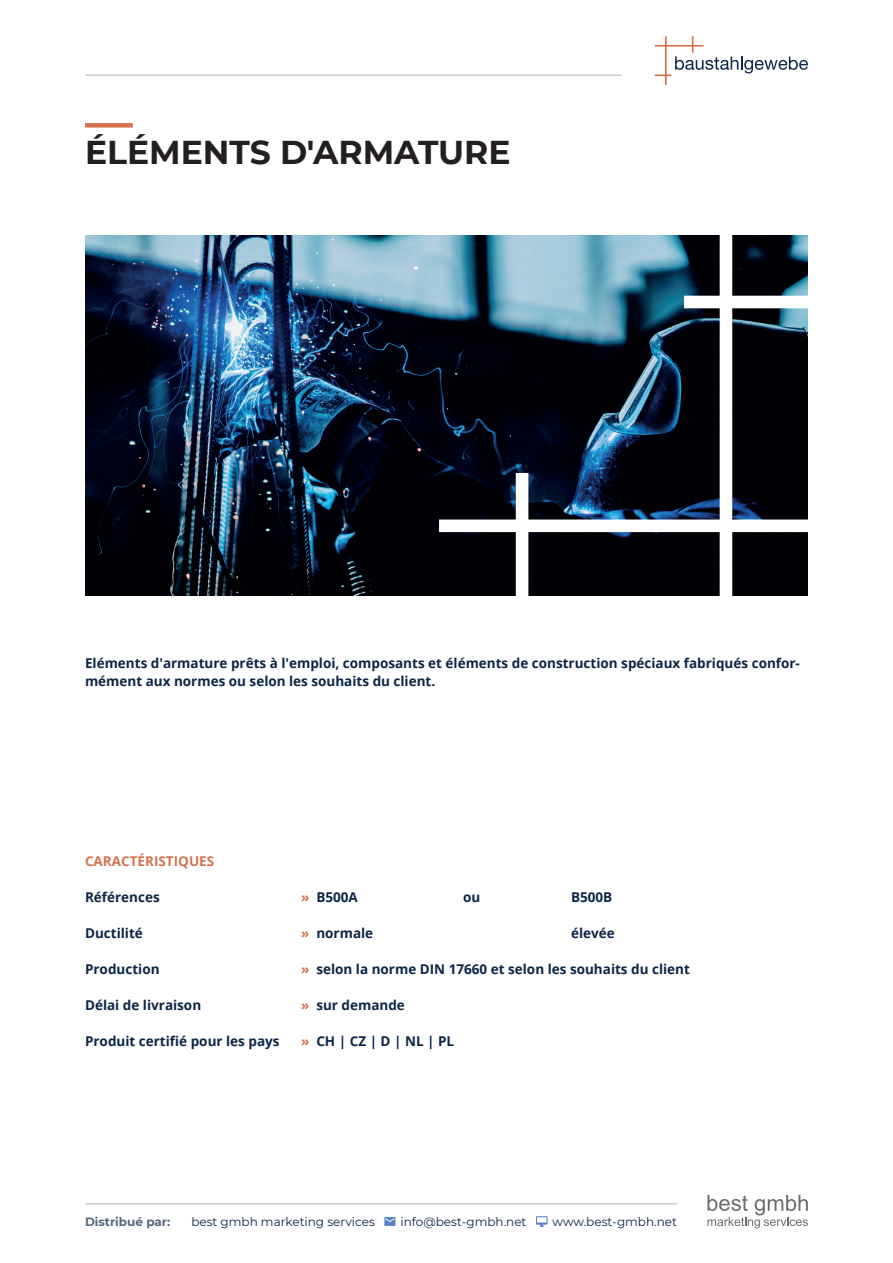
<style>
.page{position:relative;width:893px;height:1263px;background:#fff}
.page>*{position:absolute;margin:0;border:0;box-sizing:border-box;transform-origin:0 0}
.t1{font:700 33px "Montserrat";color:#231f20}
.t2{font:700 13.5px/18px "Open Sans";color:#0c2548}
.t3{font:700 13.5px "Open Sans";color:#d5734f}
.t4{font:12px "Montserrat";color:#0c2548}
.t5{font:700 12px "Montserrat";color:#56687d}
.s1{color:#d5734f}
</style>
<div class="page">
<img style="left:85px;top:236px;width:354px;height:360px">
<svg style="left:655px;top:36px;width:153px;height:49px"></svg>
<hr style="left:85px;top:74px;width:537px;height:2px;background:#c9cdd5">
<div style="left:85px;top:123px;width:48px;height:5px;background:#d5734f"></div>
<svg style="left:707px;top:1195px;width:101px;height:33px"></svg>
<hr style="left:85px;top:1203px;width:592px;height:1px;background:#c9cdd5">
<svg style="left:384px;top:1217px;width:11px;height:9px"></svg>
<svg style="left:536px;top:1216px;width:12px;height:11px"></svg>
<svg style="left:439px;top:235px;width:369px;height:361px;background:#2c3a46"></svg>
<h1 class="t1" style="left:85px;top:128px;width:427px">ÉLÉMENTS D'ARMATURE</h1>
<p class="t2" style="left:85px;top:653px;width:716px">Eléments d'armature prêts à l'emploi, composants et éléments de construction spéciaux fabriqués confor&shy;mément aux normes ou selon les souhaits du client.</p>
<p class="t3" style="left:85px;top:851px;width:131px">CARACTÉRISTIQUES</p>
<p class="t2" style="left:85px;top:887px;width:76px">Références</p>
<p class="t2" style="left:301px;top:887px;width:58px"><span class="s1">»</span> B500A</p>
<p class="t2" style="left:463px;top:887px;width:19px">ou</p>
<p class="t2" style="left:571px;top:887px;width:43px">B500B</p>
<p class="t2" style="left:85px;top:923px;width:59px">Ductilité</p>
<p class="t2" style="left:301px;top:923px;width:74px"><span class="s1">»</span> normale</p>
<p class="t2" style="left:571px;top:923px;width:45px">élevée</p>
<p class="t2" style="left:85px;top:959px;width:76px">Production</p>
<p class="t2" style="left:301px;top:959px;width:390px"><span class="s1">»</span> selon la norme DIN 17660 et selon les souhaits du client</p>
<p class="t2" style="left:85px;top:995px;width:118px">Délai de livraison</p>
<p class="t2" style="left:301px;top:995px;width:105px"><span class="s1">»</span> sur demande</p>
<p class="t2" style="left:85px;top:1031px;width:196px">Produit certifié pour les pays</p>
<p class="t2" style="left:301px;top:1031px;width:155px"><span class="s1">»</span> CH | CZ | D | NL | PL</p>
<p class="t5" style="left:85px;top:1213px;width:87px">Distribué par:</p>
<p class="t4" style="left:191px;top:1213px;width:185px">best gmbh marketing services</p>
<p class="t4" style="left:401px;top:1213px;width:127px">info@best-gmbh.net</p>
<p class="t4" style="left:553px;top:1213px;width:126px">www.best-gmbh.net</p>
</div>
